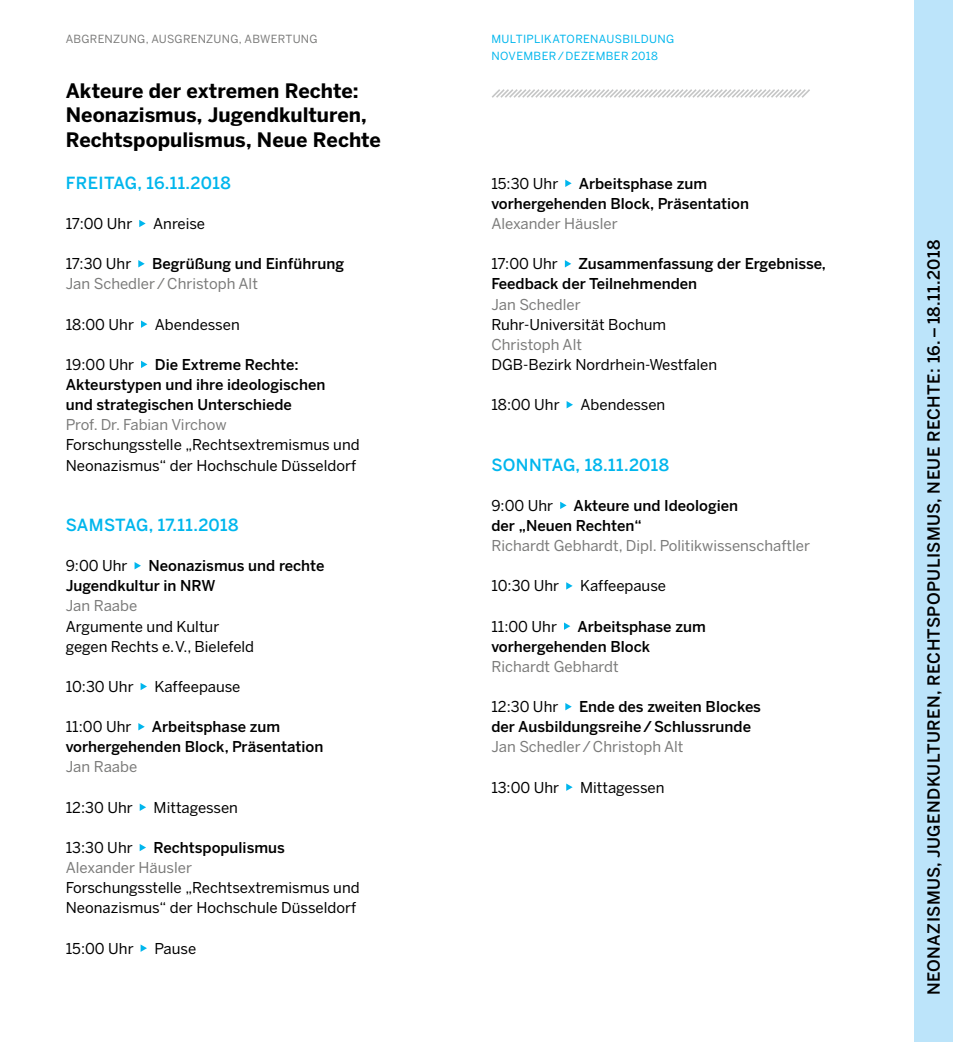
<style>
.page{position:relative;width:953px;height:1042px;background:#fff}
.page>*{position:absolute;margin:0;border:0;box-sizing:border-box;transform-origin:0 0}
.t1{font:700 19.78px/24.7px "Benton Sans";color:#000}
.t2{font:500 16.62px "Benton Sans";letter-spacing:.025em;color:#000}
.t3{font:500 16.62px "Benton Sans";letter-spacing:.025em;color:#00b6ed}
.t4{font:14.88px/20.1px "Benton Sans";color:#000}
.t5{font:500 14.88px/20.1px "Benton Sans";color:#000}
.t6{font:14.88px "Benton Sans";color:#7b7b7a}
.t7{font:11.2px/16.6px "Benton Sans";letter-spacing:.03em;color:#00b6ed}
.t8{font:11.2px "Benton Sans";letter-spacing:.02em;color:#7b7b7a}
</style>
<div class="page">
<svg style="left:492px;top:89px;width:318px;height:9px"></svg>
<svg style="left:139px;top:220px;width:7px;height:7px"></svg>
<svg style="left:138px;top:260px;width:7px;height:7px"></svg>
<svg style="left:141px;top:320px;width:6px;height:8px"></svg>
<svg style="left:141px;top:361px;width:6px;height:7px"></svg>
<svg style="left:134px;top:562px;width:7px;height:7px"></svg>
<svg style="left:141px;top:683px;width:6px;height:7px"></svg>
<svg style="left:138px;top:723px;width:7px;height:7px"></svg>
<svg style="left:140px;top:803px;width:6px;height:8px"></svg>
<svg style="left:140px;top:844px;width:6px;height:7px"></svg>
<svg style="left:141px;top:944px;width:6px;height:8px"></svg>
<svg style="left:565px;top:180px;width:6px;height:7px"></svg>
<svg style="left:565px;top:260px;width:6px;height:7px"></svg>
<svg style="left:566px;top:401px;width:7px;height:7px"></svg>
<svg style="left:560px;top:502px;width:6px;height:7px"></svg>
<svg style="left:566px;top:582px;width:6px;height:7px"></svg>
<svg style="left:564px;top:622px;width:6px;height:8px"></svg>
<svg style="left:565px;top:703px;width:6px;height:7px"></svg>
<svg style="left:566px;top:783px;width:6px;height:8px"></svg>
<div style="left:914px;top:0;width:38px;height:1042px;background:#bce4fa"></div>
<p class="t8" style="left:66px;top:33px;width:253px">ABGRENZUNG, AUSGRENZUNG, ABWERTUNG</p>
<h1 class="t1" style="left:66px;top:78px;width:317px">Akteure der extremen Rechte:<br>Neonazismus, Jugendkulturen,<br>Rechtspopulismus, Neue Rechte</h1>
<p class="t3" style="left:66px;top:173px;width:166px">FREITAG, 16.11.2018</p>
<p class="t4" style="left:66px;top:214px;width:68px">17:00 Uhr</p>
<p class="t4" style="left:153px;top:214px;width:54px">Anreise</p>
<p class="t4" style="left:66px;top:254px;width:67px">17:30 Uhr</p>
<p class="t5" style="left:152px;top:254px;width:194px">Begrüßung und Einführung</p>
<p class="t6" style="left:66px;top:275px;width:194px">Jan Schedler/Christoph Alt</p>
<p class="t4" style="left:66px;top:314px;width:70px">18:00 Uhr</p>
<p class="t4" style="left:155px;top:314px;width:86px">Abendessen</p>
<p class="t4" style="left:66px;top:355px;width:70px">19:00 Uhr</p>
<p class="t5" style="left:66px;top:355px;width:261px;text-indent:89px">Die Extreme Rechte:<br>Akteurstypen und ihre ideologischen und strategischen Unterschiede</p>
<p class="t6" style="left:66px;top:416px;width:162px">Prof. Dr. Fabian Virchow</p>
<p class="t4" style="left:66px;top:435px;width:295px">Forschungsstelle „Rechtsextremismus und<br>Neonazismus“ der Hochschule Düsseldorf</p>
<p class="t3" style="left:66px;top:515px;width:174px">SAMSTAG, 17.11.2018</p>
<p class="t4" style="left:66px;top:556px;width:63px">9:00 Uhr</p>
<p class="t5" style="left:66px;top:556px;width:260px;text-indent:83px">Neonazismus und rechte<br>Jugendkultur in NRW</p>
<p class="t6" style="left:66px;top:597px;width:73px">Jan Raabe</p>
<p class="t4" style="left:66px;top:616px;width:190px">Argumente und Kultur gegen Rechts e.V., Bielefeld</p>
<p class="t4" style="left:66px;top:677px;width:69px">10:30 Uhr</p>
<p class="t4" style="left:154px;top:677px;width:87px">Kaffeepause</p>
<p class="t4" style="left:66px;top:717px;width:67px">11:00 Uhr</p>
<p class="t5" style="left:66px;top:717px;width:259px;text-indent:86px">Arbeitsphase zum vorhergehenden Block, Präsentation</p>
<p class="t6" style="left:66px;top:758px;width:73px">Jan Raabe</p>
<p class="t4" style="left:66px;top:797px;width:68px">12:30 Uhr</p>
<p class="t4" style="left:154px;top:797px;width:86px">Mittagessen</p>
<p class="t4" style="left:66px;top:838px;width:68px">13:30 Uhr</p>
<p class="t5" style="left:153px;top:838px;width:133px">Rechtspopulismus</p>
<p class="t6" style="left:66px;top:859px;width:128px">Alexander Häusler</p>
<p class="t4" style="left:66px;top:878px;width:295px">Forschungsstelle „Rechtsextremismus und<br>Neonazismus“ der Hochschule Düsseldorf</p>
<p class="t4" style="left:66px;top:938px;width:69px">15:00 Uhr</p>
<p class="t4" style="left:154px;top:938px;width:43px">Pause</p>
<p class="t7" style="left:491px;top:31px;width:184px">MULTIPLIKATORENAUSBILDUNG<br>NOVEMBER/DEZEMBER 2018</p>
<p class="t4" style="left:491px;top:174px;width:68px">15:30 Uhr</p>
<p class="t5" style="left:491px;top:174px;width:259px;text-indent:87px">Arbeitsphase zum vorhergehenden Block, Präsentation</p>
<p class="t6" style="left:491px;top:215px;width:128px">Alexander Häusler</p>
<p class="t4" style="left:491px;top:254px;width:68px">17:00 Uhr</p>
<p class="t5" style="left:491px;top:254px;width:336px;text-indent:87px">Zusammenfassung der Ergebnisse,<br>Feedback der Teilnehmenden</p>
<p class="t6" style="left:491px;top:295px;width:91px">Jan Schedler</p>
<p class="t4" style="left:491px;top:314px;width:176px">Ruhr-Universität Bochum</p>
<p class="t6" style="left:491px;top:336px;width:92px">Christoph Alt</p>
<p class="t4" style="left:491px;top:355px;width:227px">DGB-Bezirk Nordrhein-Westfalen</p>
<p class="t4" style="left:491px;top:395px;width:70px">18:00 Uhr</p>
<p class="t4" style="left:580px;top:395px;width:86px">Abendessen</p>
<p class="t3" style="left:491px;top:455px;width:179px">SONNTAG, 18.11.2018</p>
<p class="t4" style="left:491px;top:496px;width:63px">9:00 Uhr</p>
<p class="t5" style="left:491px;top:496px;width:248px;text-indent:82px">Akteure und Ideologien der „Neuen Rechten“</p>
<p class="t6" style="left:491px;top:537px;width:320px">Richardt Gebhardt, Dipl. Politikwissenschaftler</p>
<p class="t4" style="left:491px;top:576px;width:69px">10:30 Uhr</p>
<p class="t4" style="left:580px;top:576px;width:87px">Kaffeepause</p>
<p class="t4" style="left:491px;top:616px;width:67px">11:00 Uhr</p>
<p class="t5" style="left:491px;top:616px;width:216px;text-indent:86px">Arbeitsphase zum vorhergehenden Block</p>
<p class="t6" style="left:491px;top:658px;width:129px">Richardt Gebhardt</p>
<p class="t4" style="left:491px;top:697px;width:68px">12:30 Uhr</p>
<p class="t5" style="left:491px;top:697px;width:271px;text-indent:88px">Ende des zweiten Blockes der Ausbildungsreihe/Schlussrunde</p>
<p class="t6" style="left:491px;top:738px;width:194px">Jan Schedler/Christoph Alt</p>
<p class="t4" style="left:491px;top:777px;width:69px">13:00 Uhr</p>
<p class="t4" style="left:580px;top:777px;width:86px">Mittagessen</p>
<p class="t2" style="left:924px;top:995px;width:756px;rotate:-90deg">NEONAZISMUS, JUGENDKULTUREN, RECHTSPOPULISMUS, NEUE RECHTE: 16.– 18.11.2018</p>
</div>
